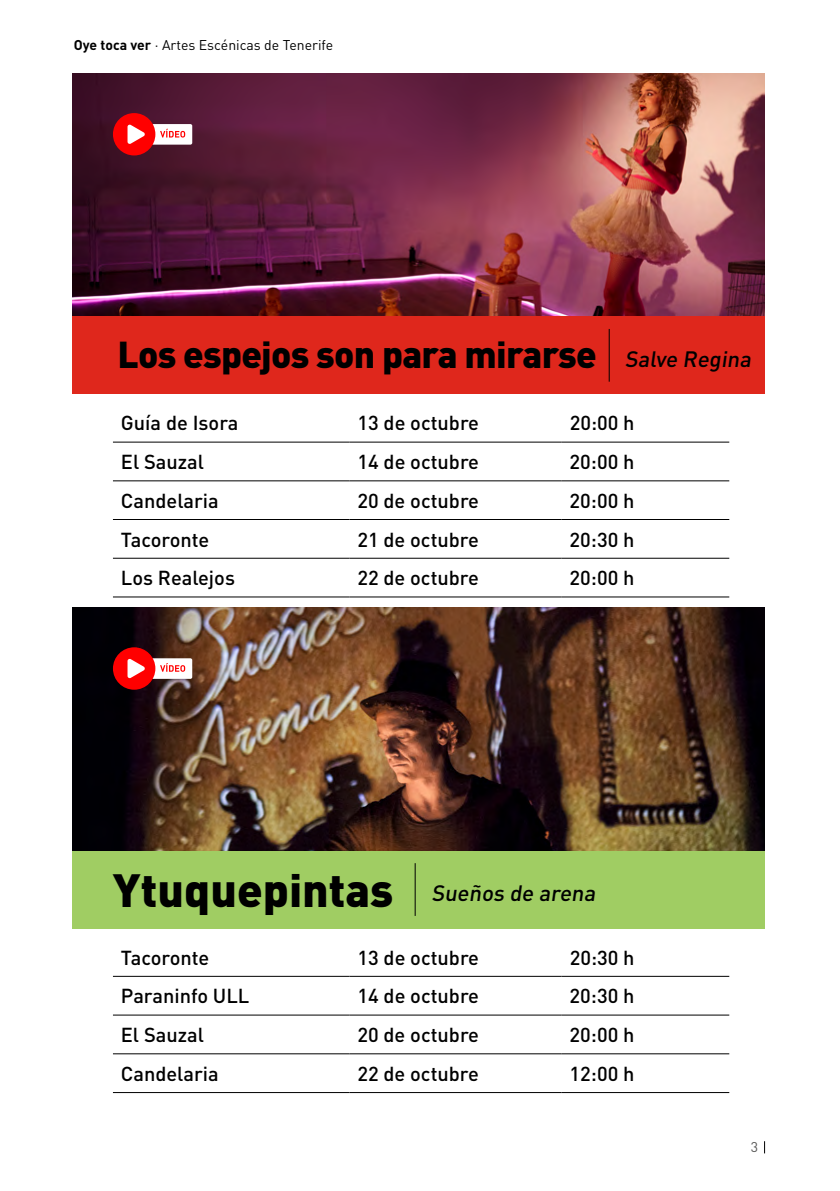
<style>
.page{position:relative;width:840px;height:1191px;background:#fff}
.page>*{position:absolute;margin:0;border:0;box-sizing:border-box;transform-origin:0 0}
.t1{font:900 46px "DIN Pro";color:#000}
.t2{font:900 37px "DIN Pro";letter-spacing:-.02em;color:#000}
.t3{font:500 22px "DIN Pro";color:#000}
.t4{font:500 20px "DIN Pro";color:#000}
.t5{font:14px "DIN Pro";color:#000}
.t6{font:14px "DIN Pro";color:#575756}
.s1{font-weight:700}
</style>
<div class="page">
<div style="left:72px;top:288px;width:692px;height:106px;background:#df271c"></div>
<div style="left:72px;top:805px;width:692px;height:123px;background:#a0cd63"></div>
<hr style="left:113px;top:441px;width:236px;height:1px;background:#000">
<hr style="left:349px;top:441px;width:212px;height:1px;background:#000">
<hr style="left:561px;top:441px;width:167px;height:1px;background:#000">
<hr style="left:113px;top:480px;width:236px;height:1px;background:#000">
<hr style="left:349px;top:480px;width:212px;height:1px;background:#000">
<hr style="left:561px;top:480px;width:167px;height:1px;background:#000">
<hr style="left:113px;top:519px;width:236px;height:1px;background:#000">
<hr style="left:349px;top:519px;width:212px;height:1px;background:#000">
<hr style="left:561px;top:519px;width:167px;height:1px;background:#000">
<hr style="left:113px;top:558px;width:236px;height:1px;background:#000">
<hr style="left:349px;top:558px;width:212px;height:1px;background:#000">
<hr style="left:561px;top:558px;width:167px;height:1px;background:#000">
<hr style="left:113px;top:596px;width:236px;height:1px;background:#000">
<hr style="left:349px;top:596px;width:212px;height:1px;background:#000">
<hr style="left:561px;top:596px;width:167px;height:1px;background:#000">
<hr style="left:113px;top:975px;width:236px;height:1px;background:#000">
<hr style="left:349px;top:975px;width:212px;height:1px;background:#000">
<hr style="left:561px;top:975px;width:167px;height:1px;background:#000">
<hr style="left:113px;top:1014px;width:236px;height:1px;background:#000">
<hr style="left:349px;top:1014px;width:212px;height:1px;background:#000">
<hr style="left:561px;top:1014px;width:167px;height:1px;background:#000">
<hr style="left:113px;top:1053px;width:236px;height:1px;background:#000">
<hr style="left:349px;top:1053px;width:212px;height:1px;background:#000">
<hr style="left:561px;top:1053px;width:167px;height:1px;background:#000">
<hr style="left:113px;top:1092px;width:236px;height:1px;background:#000">
<hr style="left:349px;top:1092px;width:212px;height:1px;background:#000">
<hr style="left:561px;top:1092px;width:167px;height:1px;background:#000">
<img style="left:72px;top:73px;width:692px;height:243px">
<img style="left:72px;top:607px;width:692px;height:243px">
<hr style="left:608px;top:329px;width:1px;height:53px;background:#000">
<hr style="left:414px;top:863px;width:1px;height:53px;background:#000">
<div style="left:147px;top:658px;width:45px;height:21px;background:#fff;border-radius:2px"></div>
<div style="left:113px;top:647px;width:42px;height:42px;background:#f00;border-radius:50%"></div>
<svg style="left:160px;top:663px;width:25px;height:9px"></svg>
<svg style="left:127px;top:658px;width:18px;height:20px"></svg>
<div style="left:147px;top:124px;width:45px;height:21px;background:#fff;border-radius:2px"></div>
<div style="left:113px;top:113px;width:42px;height:42px;background:#f00;border-radius:50%"></div>
<svg style="left:160px;top:129px;width:25px;height:9px"></svg>
<svg style="left:127px;top:124px;width:18px;height:20px"></svg>
<p class="t5" style="left:74px;top:36px;width:261px"><span class="s1">Oye toca ver</span> · Artes Escénicas de Tenerife</p>
<h2 class="t2" style="left:117px;top:329px;width:480px">Los espejos son para mirarse</h2>
<p class="t3" style="left:624px;top:344px;width:132px">Salve Regina</p>
<p class="t4" style="left:121px;top:409px;width:119px">Guía de Isora</p>
<p class="t4" style="left:357px;top:409px;width:123px">13 de octubre</p>
<p class="t4" style="left:569px;top:409px;width:66px">20:00 h</p>
<p class="t4" style="left:121px;top:448px;width:85px">El Sauzal</p>
<p class="t4" style="left:357px;top:448px;width:123px">14 de octubre</p>
<p class="t4" style="left:569px;top:448px;width:66px">20:00 h</p>
<p class="t4" style="left:121px;top:487px;width:99px">Candelaria</p>
<p class="t4" style="left:357px;top:487px;width:123px">20 de octubre</p>
<p class="t4" style="left:569px;top:487px;width:66px">20:00 h</p>
<p class="t4" style="left:121px;top:525px;width:90px">Tacoronte</p>
<p class="t4" style="left:357px;top:525px;width:123px">21 de octubre</p>
<p class="t4" style="left:569px;top:525px;width:66px">20:30 h</p>
<p class="t4" style="left:121px;top:564px;width:115px">Los Realejos</p>
<p class="t4" style="left:357px;top:564px;width:123px">22 de octubre</p>
<p class="t4" style="left:569px;top:564px;width:66px">20:00 h</p>
<h1 class="t1" style="left:113px;top:859px;width:282px">Ytuquepintas</h1>
<p class="t3" style="left:431px;top:878px;width:169px">Sueños de arena</p>
<p class="t4" style="left:121px;top:943px;width:90px">Tacoronte</p>
<p class="t4" style="left:357px;top:943px;width:123px">13 de octubre</p>
<p class="t4" style="left:569px;top:943px;width:66px">20:30 h</p>
<p class="t4" style="left:121px;top:982px;width:130px">Paraninfo ULL</p>
<p class="t4" style="left:357px;top:982px;width:123px">14 de octubre</p>
<p class="t4" style="left:569px;top:982px;width:66px">20:30 h</p>
<p class="t4" style="left:121px;top:1021px;width:85px">El Sauzal</p>
<p class="t4" style="left:357px;top:1021px;width:123px">20 de octubre</p>
<p class="t4" style="left:569px;top:1021px;width:66px">20:00 h</p>
<p class="t4" style="left:121px;top:1060px;width:99px">Candelaria</p>
<p class="t4" style="left:357px;top:1060px;width:123px">22 de octubre</p>
<p class="t4" style="left:569px;top:1060px;width:66px">12:00 h</p>
<p class="t6" style="left:750px;top:1137px;width:9px">3</p>
</div>
